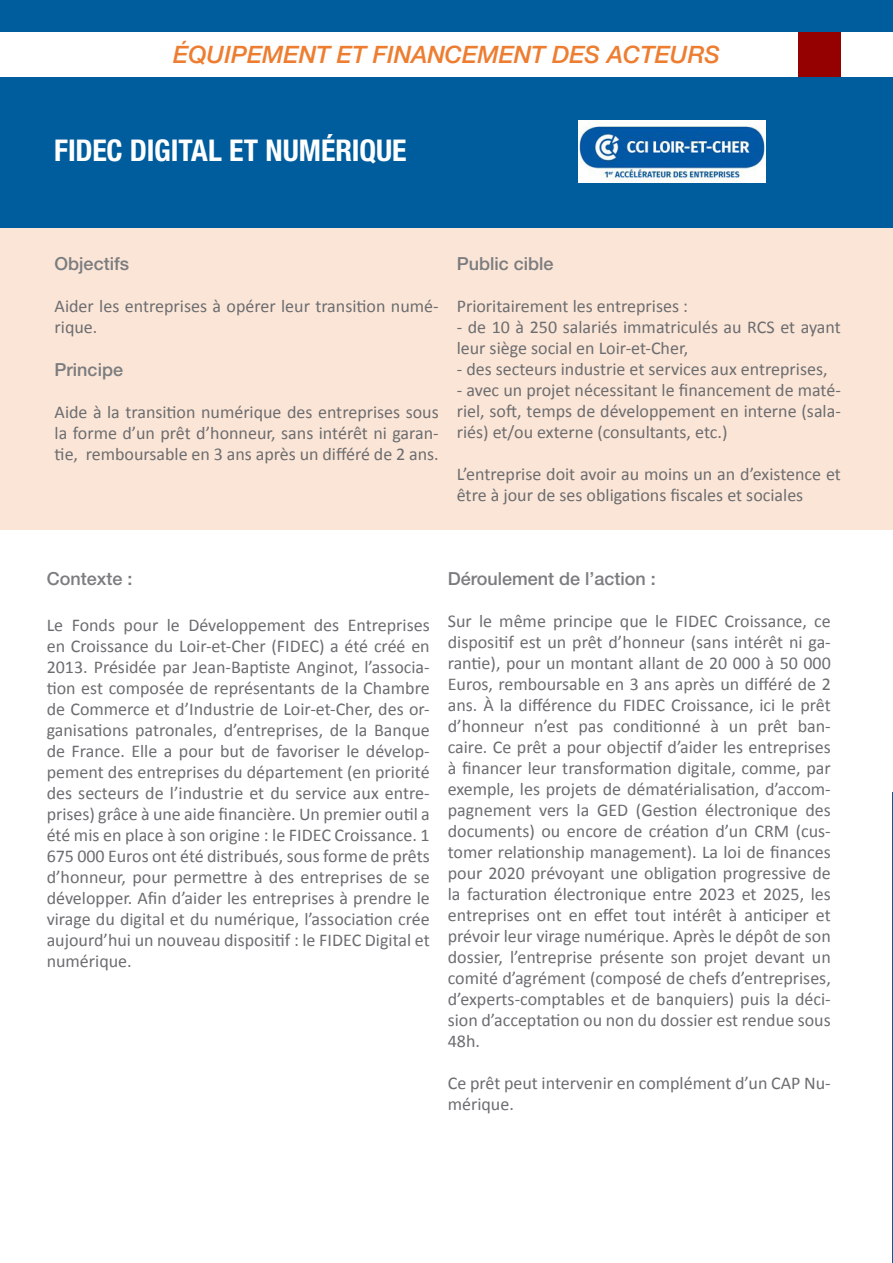
<style>
.page{position:relative;width:893px;height:1263px;background:#fff}
.page>*{position:absolute;margin:0;border:0;box-sizing:border-box;transform-origin:0 0}
.SOUS_TITRE{font:700 condensed 30px "Helvetica Neue LT Pro";letter-spacing:-.005em;color:#fff}
.t1{font:italic 500 24px "Helvetica Neue LT Pro";color:#ed7d31}
.t2{font:18px/21px "Calibri";color:#6c6d70}
.t3{font:500 18px "Helvetica Neue LT Pro";color:#7a7c7f}
</style>
<div class="page">
<div style="left:0;top:0;width:893px;height:228px;background:#005d9d"></div>
<div style="left:1px;top:228px;width:892px;height:301px;background:#fbe5d6"></div>
<div style="left:0;top:32px;width:893px;height:44px;background:#fff"></div>
<div style="left:798px;top:32px;width:43px;height:44px;background:#950100"></div>
<img style="left:578px;top:120px;width:187px;height:63px">
<hr style="left:892px;top:792px;width:1px;height:471px;background:#005d9d">
<p class="t1" style="left:173px;top:40px;width:548px">ÉQUIPEMENT ET FINANCEMENT DES ACTEURS</p>
<p class="SOUS_TITRE" style="left:54px;top:133px;width:354px">FIDEC DIGITAL ET NUMÉRIQUE</p>
<p class="t3" style="left:55px;top:253px;width:76px">Objectifs</p>
<p class="t2" style="left:55px;top:296px;width:386px">Aider les entreprises à opérer leur transition numé&shy;rique.</p>
<p class="t3" style="left:55px;top:359px;width:70px">Principe</p>
<p class="t2" style="left:55px;top:401px;width:386px;text-align:justify">Aide à la transition numérique des entreprises sous la forme d’un prêt d’honneur, sans intérêt ni garan&shy;tie, remboursable en 3 ans après un différé de 2 ans.</p>
<p class="t3" style="left:457px;top:253px;width:98px">Public cible</p>
<p class="t2" style="left:457px;top:296px;width:233px">Prioritairement les entreprises :</p>
<p class="t2" style="left:457px;top:317px;width:386px">- de 10 à 250 salariés immatriculés au RCS et ayant leur siège social en Loir-et-Cher,</p>
<p class="t2" style="left:457px;top:359px;width:372px">- des secteurs industrie et services aux entreprises,</p>
<p class="t2" style="left:457px;top:380px;width:386px;text-align:justify">- avec un projet nécessitant le financement de maté&shy;riel, soft, temps de développement en interne (sala&shy;riés) et/ou externe (consultants, etc.)</p>
<p class="t2" style="left:457px;top:464px;width:386px">L’entreprise doit avoir au moins un an d’existence et être à jour de ses obligations fiscales et sociales</p>
<p class="t3" style="left:47px;top:568px;width:87px">Contexte :</p>
<p class="t2" style="left:47px;top:615px;width:385px;text-align:justify">Le Fonds pour le Développement des Entreprises en Croissance du Loir-et-Cher (FIDEC) a été créé en 2013. Présidée par Jean-Baptiste Anginot, l’associa&shy;tion est composée de représentants de la Chambre de Commerce et d’Industrie de Loir-et-Cher, des or&shy;ganisations patronales, d’entreprises, de la Banque de France. Elle a pour but de favoriser le dévelop&shy;pement des entreprises du département (en priorité des secteurs de l’industrie et du service aux entre&shy;prises) grâce à une aide financière. Un premier outil a été mis en place à son origine : le FIDEC Croissance. 1<br>675 000 Euros ont été distribués, sous forme de prêts d’honneur, pour permettre à des entreprises de se développer. Afin d’aider les entreprises à prendre le virage du digital et du numérique, l’association crée aujourd’hui un nouveau dispositif : le FIDEC Digital et numérique.</p>
<p class="t3" style="left:448px;top:568px;width:210px">Déroulement de l’action :</p>
<p class="t2" style="left:448px;top:610px;width:385px;text-align:justify">Sur le même principe que le FIDEC Croissance, ce dispositif est un prêt d’honneur (sans intérêt ni ga&shy;rantie), pour un montant allant de 20 000 à 50 000<br>Euros, remboursable en 3 ans après un différé de 2 ans. À la différence du FIDEC Croissance, ici le prêt d’honneur n’est pas conditionné à un prêt ban&shy;caire. Ce prêt a pour objectif d’aider les entreprises à financer leur transformation digitale, comme, par exemple, les projets de dématérialisation, d’accom&shy;pagnement vers la GED (Gestion électronique des documents) ou encore de création d’un CRM (cus&shy;tomer relationship management). La loi de finances pour 2020 prévoyant une obligation progressive de la facturation électronique entre 2023 et 2025, les entreprises ont en effet tout intérêt à anticiper et prévoir leur virage numérique. Après le dépôt de son dossier, l’entreprise présente son projet devant un comité d’agrément (composé de chefs d’entreprises, d’experts-comptables et de banquiers) puis la déci&shy;sion d’acceptation ou non du dossier est rendue sous 48h.</p>
<p class="t2" style="left:448px;top:1072px;width:385px">Ce prêt peut intervenir en complément d’un CAP Nu&shy;mérique.</p>
</div>
